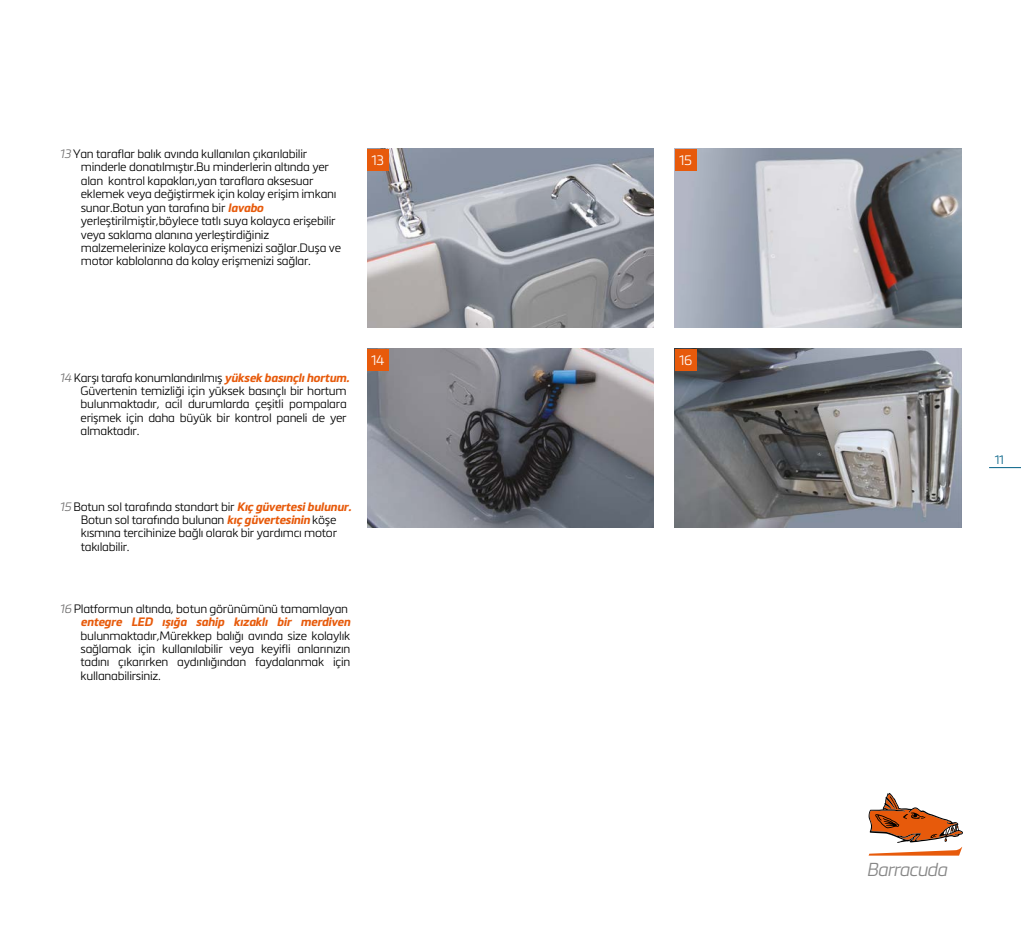
<style>
.page{position:relative;width:1021px;height:936px;background:#fff}
.page>*{position:absolute;margin:0;border:0;box-sizing:border-box;transform-origin:0 0}
.t1{font:italic 300 18.45px "Metronic Pro";letter-spacing:-.04em;color:#878787}
.t2{font:300 13.5px "Metronic Pro";letter-spacing:-.03em;color:#fff}
.t3{font:300 12px/13.4px "Metronic Pro";letter-spacing:-.02em;color:#000}
.t4{font:300 12px "Metronic Pro";color:#006085}
.s1{font-style:italic;color:#706f6f}
.s2{font-weight:700;font-style:italic;color:#e75a0b}
</style>
<div class="page">
<hr style="left:989px;top:467px;width:31px;height:1px;background:#006085">
<img style="left:675px;top:349px;width:286px;height:178px">
<img style="left:675px;top:149px;width:286px;height:178px">
<img style="left:367px;top:349px;width:286px;height:178px">
<img style="left:367px;top:149px;width:286px;height:178px">
<div style="left:367px;top:149px;width:21px;height:21px;background:#e75a0b"></div>
<div style="left:367px;top:349px;width:21px;height:21px;background:#e75a0b"></div>
<div style="left:675px;top:149px;width:21px;height:21px;background:#e75a0b"></div>
<div style="left:675px;top:349px;width:21px;height:21px;background:#e75a0b"></div>
<svg style="left:868px;top:793px;width:94px;height:62px"></svg>
<p class="t3" style="left:81px;top:147px;width:262px;text-indent:-21px"><span class="s1">13</span> Yan taraflar balık avında kullanılan çıkarılabilir minderle donatılmıştır.Bu minderlerin altında yer alan kontrol kapakları,yan taraflara aksesuar eklemek veya değiştirmek için kolay erişim imkanı sunar.Botun yan tarafına bir <span class="s2">lavabo </span>yerleştirilmiştir,böylece tatlı suya kolayca erişebilir veya saklama alanına yerleştirdiğiniz malzemelerinize kolayca erişmenizi sağlar.Duşa ve motor kablolarına da kolay erişmenizi sağlar.</p>
<p class="t2" style="left:371px;top:151px;width:14px">13</p>
<p class="t3" style="left:81px;top:370px;width:270px;text-indent:-21px"><span class="s1">14</span> Karşı tarafa konumlandırılmış <span class="s2">yüksek basınçlı hortum.<br></span>Güvertenin temizliği için yüksek basınçlı bir hortum bulunmaktadır, acil durumlarda çeşitli pompalara erişmek için daha büyük bir kontrol paneli de yer almaktadır.</p>
<p class="t2" style="left:371px;top:351px;width:15px">14</p>
<p class="t3" style="left:81px;top:499px;width:272px;text-indent:-21px"><span class="s1">15</span> Botun sol tarafında standart bir <span class="s2">Kıç güvertesi bulunur.<br></span>Botun sol tarafında bulunan <span class="s2">kıç güvertesinin</span> köşe kısmına tercihinize bağlı olarak bir yardımcı motor takılabilir.</p>
<p class="t3" style="left:60px;top:601px;width:292px;text-align:right"><span class="s1">16</span> Platformun altında, botun görünümünü tamamlayan <span class="s2">entegre LED ışığa sahip kızaklı bir merdiven</span></p>
<p class="t3" style="left:81px;top:628px;width:271px;text-align:justify">bulunmaktadır,Mürekkep balığı avında size kolaylık sağlamak için kullanılabilir veya keyifli anlarınızın tadını çıkarırken aydınlığından faydalanmak için kullanabilirsiniz.</p>
<p class="t2" style="left:679px;top:151px;width:14px">15</p>
<p class="t2" style="left:679px;top:351px;width:15px">16</p>
<p class="t4" style="left:994px;top:452px;width:11px">11</p>
<h1 class="t1" style="left:866px;top:857px;width:82px">Barracuda</h1>
</div>
